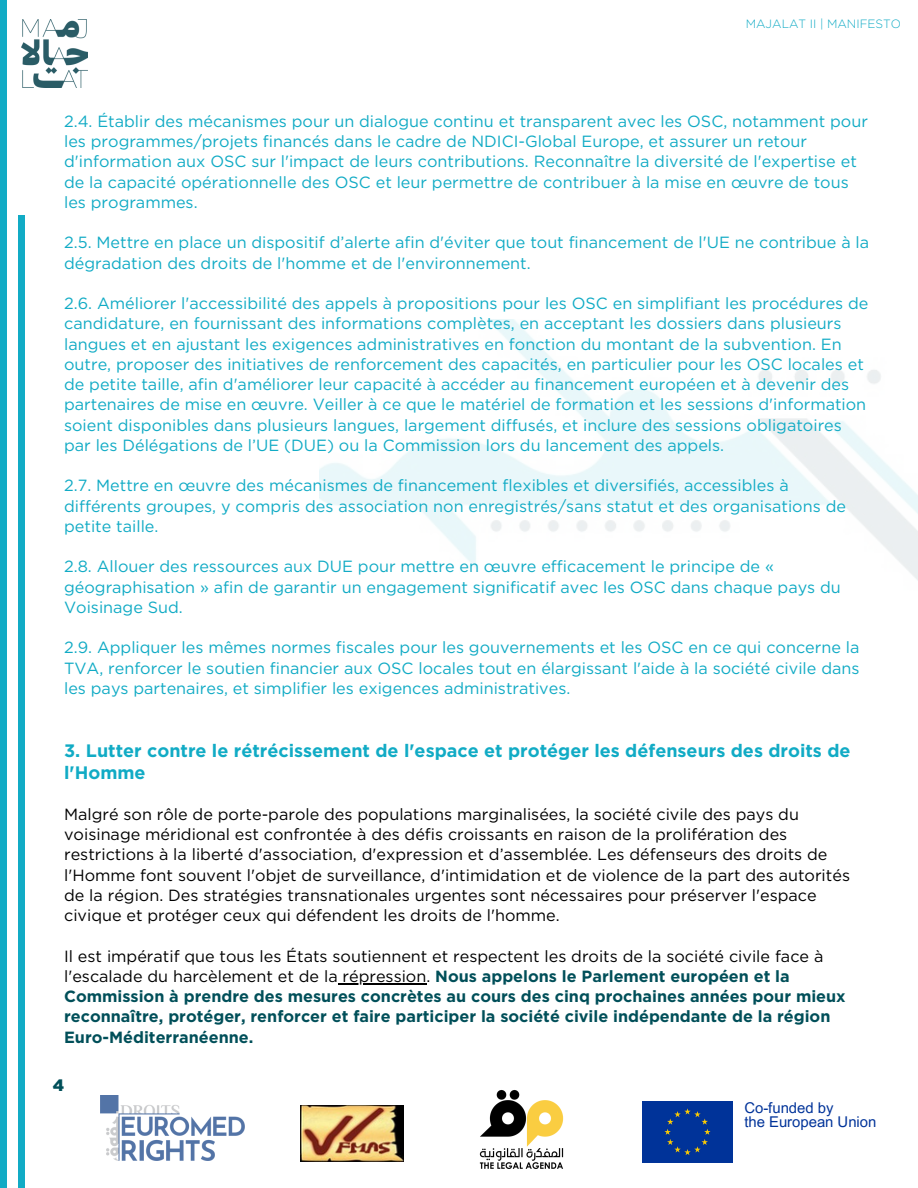
<style>
.page{position:relative;width:918px;height:1188px;background:#fff}
.page>*{position:absolute;margin:0;border:0;box-sizing:border-box;transform-origin:0 0}
.t1{font:700 18px/22.5px "Gotham";color:#11abc5}
.t2{font:900 16.5px "Gotham";color:#004f59}
.t3{font:16.2px/20.2px "Gotham";color:#11abc5}
.t4{font:16.2px/20.2px "Gotham";color:#000}
.t5{font:700 16.2px/20.2px "Gotham";color:#004f59}
.t6{font:14.85px/14px "Arial MT Pro";color:#039}
.t7{font:300 12px "Gotham";color:#11abc5}
.s1{font-weight:700;color:#004f59}
</style>
<div class="page">
<img style="left:22px;top:19px;width:66px;height:69px">
<div style="left:18px;top:216px;width:7px;height:972px;background:#11abc5"></div>
<div style="left:0;top:0;width:7px;height:1188px;background:#11abc5"></div>
<img style="left:100px;top:1095px;width:144px;height:65px">
<img style="left:301px;top:1105px;width:102px;height:56px">
<img style="left:479px;top:1090px;width:85px;height:79px">
<div style="left:643px;top:1101px;width:90px;height:61px;background:#039"></div>
<hr style="left:338px;top:983px;width:88px;height:1px;background:#000">
<p class="t7" style="left:746px;top:16px;width:157px">MAJALAT II | MANIFESTO</p>
<h2 class="t3" style="left:64px;top:111px;width:805px">2.4. Établir des mécanismes pour un dialogue continu et transparent avec les OSC, notamment pour les programmes/projets financés dans le cadre de NDICI-Global Europe, et assurer un retour d'information aux OSC sur l'impact de leurs contributions. Reconnaître la diversité de l'expertise et de la capacité opérationnelle des OSC et leur permettre de contribuer à la mise en œuvre de tous les programmes.</h2>
<h2 class="t3" style="left:64px;top:233px;width:807px">2.5. Mettre en place un dispositif d’alerte afin d'éviter que tout financement de l'UE ne contribue à la dégradation des droits de l'homme et de l'environnement.</h2>
<h2 class="t3" style="left:64px;top:293px;width:806px">2.6. Améliorer l'accessibilité des appels à propositions pour les OSC en simplifiant les procédures de candidature, en fournissant des informations complètes, en acceptant les dossiers dans plusieurs langues et en ajustant les exigences administratives en fonction du montant de la subvention. En outre, proposer des initiatives de renforcement des capacités, en particulier pour les OSC locales et de petite taille, afin d'améliorer leur capacité à accéder au financement européen et à devenir des partenaires de mise en œuvre. Veiller à ce que le matériel de formation et les sessions d'information soient disponibles dans plusieurs langues, largement diffusés, et inclure des sessions obligatoires par les Délégations de l’UE (DUE) ou la Commission lors du lancement des appels.</h2>
<h1 class="t3" style="left:64px;top:476px;width:783px">2.7. Mettre en œuvre des mécanismes de financement flexibles et diversifiés, accessibles à différents groupes, y compris des association non enregistrés/sans statut et des organisations de petite taille.</h1>
<h2 class="t3" style="left:64px;top:557px;width:778px">2.8. Allouer des ressources aux DUE pour mettre en œuvre efficacement le principe de « géographisation » afin de garantir un engagement significatif avec les OSC dans chaque pays du<br>Voisinage Sud.</h2>
<h2 class="t3" style="left:64px;top:638px;width:797px;text-align:justify">2.9. Appliquer les mêmes normes fiscales pour les gouvernements et les OSC en ce qui concerne la TVA, renforcer le soutien financier aux OSC locales tout en élargissant l'aide à la société civile dans les pays partenaires, et simplifier les exigences administratives.</h2>
<p class="t1" style="left:64px;top:739px;width:788px">3. Lutter contre le rétrécissement de l'espace et protéger les défenseurs des droits de l'Homme</p>
<p class="t4" style="left:64px;top:804px;width:787px">Malgré son rôle de porte-parole des populations marginalisées, la société civile des pays du voisinage méridional est confrontée à des défis croissants en raison de la prolifération des restrictions à la liberté d'association, d'expression et d’assemblée. Les défenseurs des droits de l'Homme font souvent l'objet de surveillance, d'intimidation et de violence de la part des autorités de la région. Des stratégies transnationales urgentes sont nécessaires pour préserver l'espace civique et protéger ceux qui défendent les droits de l'homme.</p>
<p class="t4" style="left:64px;top:946px;width:761px">Il est impératif que tous les États soutiennent et respectent les droits de la société civile face à l'escalade du harcèlement et de la répression. <span class="s1">Nous appelons le Parlement européen et la</span></p>
<p class="t5" style="left:64px;top:986px;width:783px">Commission à prendre des mesures concrètes au cours des cinq prochaines années pour mieux reconnaître, protéger, renforcer et faire participer la société civile indépendante de la région<br>Euro-Méditerranéenne.</p>
<p class="t2" style="left:53px;top:1075px;width:13px">4</p>
<h2 class="t6" style="left:744px;top:1103px;width:134px">Co-funded by<br>the European Union</h2>
</div>
